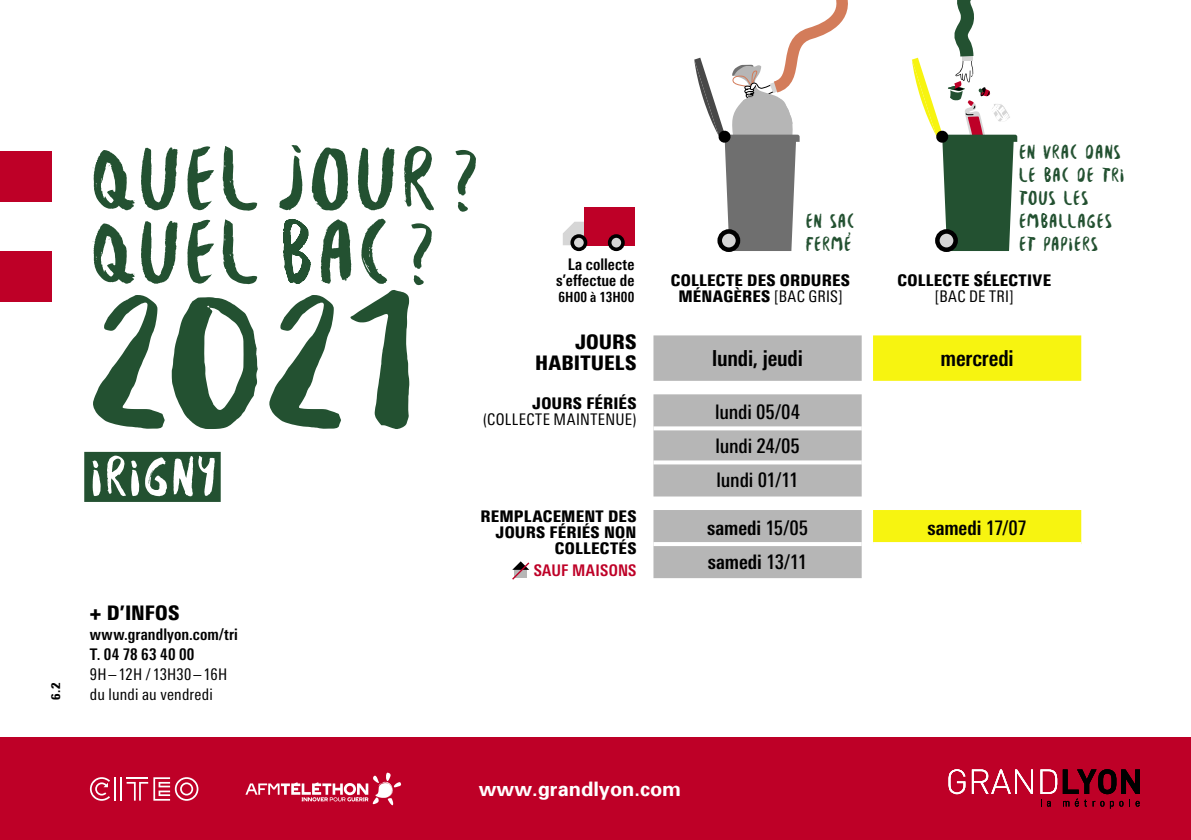
<style>
.page{position:relative;width:1191px;height:840px;background:#fff}
.page>*{position:absolute;margin:0;border:0;box-sizing:border-box;transform-origin:0 0}
.t1{font:207.6px "Besom";color:#235131}
.t2{font:95.2px/73.4px "Besom";letter-spacing:.02em;color:#235131}
.t3{font:60px "Besom";letter-spacing:.025em;color:#fff}
.t4{font:22px "LT Univers Bold Con";letter-spacing:-.01em;color:#000}
.t5{font:21.4px/23.2px "Besom";letter-spacing:.02em;color:#235131}
.t6{font:20px "LT Univers Bold Con";letter-spacing:-.005em;color:#000}
.t7{font:20px/34px "LT Univers Medium Con";letter-spacing:-.01em;color:#000;text-align:justify}
.t8{font:20px/21px "LT Univers Black Con";letter-spacing:.005em;color:#000;text-align:right}
.t9{font:700 20px "Univers 65";color:#fff}
.t10{font:16px/16px "LT Univers Black Con";letter-spacing:.01em;color:#000;text-align:right}
.t11{font:16px "LT Univers Regular Con";letter-spacing:.015em;color:#000}
.t12{font:16px/20px "LT Univers Bold Con";letter-spacing:.01em;color:#000}
.t13{font:16px "LT Univers Bold Con";letter-spacing:.01em;color:#be0027}
.t14{font:14px "LT Univers Bold Con";letter-spacing:.01em;color:#000}
.t15{font:12px "LT Univers Black Con";color:#000}
.s1{font-family:"LT Univers Regular Con"}
.s2{font-family:"LT Univers Medium Con"}
</style>
<div class="page">
<svg style="left:653px;top:335px;width:208px;height:242px;background:#bfbfbf"></svg>
<svg style="left:873px;top:335px;width:208px;height:206px"></svg>
<svg style="left:653px;top:426px;width:208px;height:4px"></svg>
<svg style="left:653px;top:460px;width:208px;height:4px"></svg>
<hr style="left:873px;top:426px;width:208px;height:4px;background:#fff">
<hr style="left:873px;top:460px;width:208px;height:4px;background:#fff">
<svg style="left:653px;top:541px;width:208px;height:4px"></svg>
<svg style="left:873px;top:541px;width:208px;height:2px"></svg>
<svg style="left:512px;top:561px;width:18px;height:19px"></svg>
<div style="left:717px;top:229px;width:23px;height:23px;border:5px solid #000;border-radius:50%"></div>
<svg style="left:694px;top:0;width:154px;height:251px"></svg>
<div style="left:935px;top:229px;width:23px;height:23px;border:5px solid #000;border-radius:50%"></div>
<svg style="left:912px;top:0;width:105px;height:251px"></svg>
<div style="left:84px;top:451px;width:137px;height:50px;background:#235131"></div>
<svg style="left:563px;top:221px;width:20px;height:24px"></svg>
<div style="left:583px;top:207px;width:51px;height:38px;background:#be0027"></div>
<div style="left:609px;top:236px;width:14px;height:13px;background:#d6d6d6;border-radius:50%"></div>
<div style="left:608px;top:234px;width:17px;height:17px;border:4px solid #000;border-radius:50%"></div>
<div style="left:572px;top:236px;width:13px;height:13px;background:#d6d6d6;border-radius:50%"></div>
<div style="left:570px;top:234px;width:17px;height:17px;border:4px solid #000;border-radius:50%"></div>
<div style="left:0;top:737px;width:1191px;height:102px;background:#be0027"></div>
<svg style="left:948px;top:769px;width:17px;height:24px"></svg>
<svg style="left:972px;top:769px;width:61px;height:24px"></svg>
<svg style="left:1040px;top:769px;width:100px;height:39px"></svg>
<div style="left:0;top:151px;width:51px;height:50px;background:#be0027"></div>
<div style="left:0;top:251px;width:51px;height:50px;background:#be0027"></div>
<svg style="left:120px;top:777px;width:1px;height:23px"></svg>
<hr style="left:114px;top:776px;width:2px;height:24px;background:#fff">
<svg style="left:127px;top:777px;width:71px;height:23px"></svg>
<svg style="left:90px;top:777px;width:20px;height:23px"></svg>
<svg style="left:245px;top:772px;width:157px;height:34px"></svg>
<h3 class="t5" style="left:1018px;top:139px;width:107px">EN VRAC DANS<br>LE BAC DE TRI<br>TOUS LES<br>EMBALLAGES<br>ET PAPIERS</h3>
<h2 class="t2" style="left:90px;top:141px;width:388px">QUEL JOUR ?<br>QUEL BAC ?</h2>
<h1 class="t1" style="left:90px;top:208px;width:326px">2021</h1>
<h3 class="t3" style="left:90px;top:432px;width:128px">IRIGNY</h3>
<h3 class="t5" style="left:805px;top:209px;width:51px">EN SAC<br>FERMÉ</h3>
<p class="t12" style="left:556px;top:256px;width:80px;line-height:16px;text-align:right">La collecte s’effectue de</p>
<p class="t14" style="left:558px;top:288px;width:77px">6H00 à 13H00</p>
<p class="t10" style="left:671px;top:272px;width:181px;text-align:center">COLLECTE DES ORDURES<br>MÉNAGÈRES <span class="s1">[BAC GRIS]</span></p>
<p class="t10" style="left:897px;top:272px;width:155px">COLLECTE SÉLECTIVE</p>
<p class="t11" style="left:935px;top:287px;width:80px">[BAC DE TRI]</p>
<p class="t8" style="left:535px;top:331px;width:103px">JOURS<br>HABITUELS</p>
<h3 class="t4" style="left:712px;top:345px;width:92px">lundi, jeudi</h3>
<h3 class="t4" style="left:940px;top:345px;width:75px">mercredi</h3>
<p class="t10" style="left:532px;top:395px;width:106px">JOURS FÉRIÉS</p>
<p class="t11" style="left:483px;top:410px;width:155px">(COLLECTE MAINTENUE)</p>
<p class="t7" style="left:715px;top:394px;width:86px">lundi 05/04 lundi 24/05 lundi 01/11</p>
<p class="t10" style="left:480px;top:507px;width:157px">REMPLACEMENT DES<br>JOURS FÉRIÉS NON<br>COLLECTÉS</p>
<p class="t13" style="left:533px;top:560px;width:104px">SAUF MAISONS</p>
<p class="t6" style="left:707px;top:515px;width:103px">samedi <span class="s2">15/05</span></p>
<p class="t6" style="left:927px;top:515px;width:101px">samedi <span class="s2">17/07</span></p>
<p class="t6" style="left:708px;top:549px;width:101px">samedi <span class="s2">13/11</span></p>
<p class="t8" style="left:90px;top:601px;width:91px">+ D’INFOS</p>
<p class="t12" style="left:90px;top:623px;width:149px">www.grandlyon.com/tri<br>T. 04 78 63 40 00</p>
<p class="t11" style="left:90px;top:664px;width:139px">9H–12H /13H30–16H</p>
<p class="t15" style="left:48px;top:699px;width:18px;rotate:-90deg">6.2</p>
<p class="t11" style="left:90px;top:684px;width:124px">du lundi au vendredi</p>
<p class="t9" style="left:479px;top:775px;width:204px">www.grandlyon.com</p>
</div>
